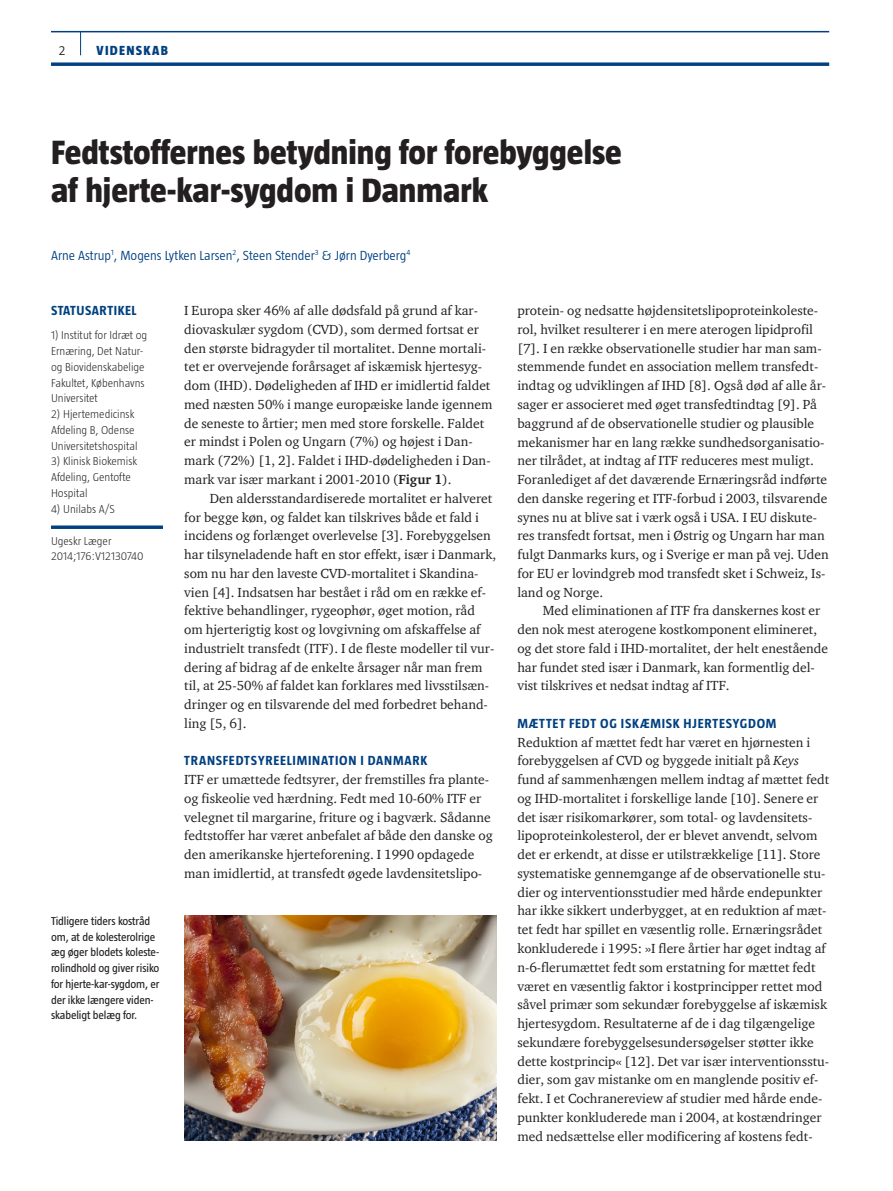
<style>
.page{position:relative;width:893px;height:1191px;background:#fff}
.page>*{position:absolute;margin:0;border:0;box-sizing:border-box;transform-origin:0 0}
.t1{font:800 34.5px/38.2px "Taz";color:#231f20}
.t2{font:13.5px/18.8px "ITC Charter Com";color:#231f20}
.t3{font:700 13.5px "Taz";letter-spacing:.055em;color:#014081}
.t4{font:300 13.5px "Taz";color:#014081}
.t5{font:800 13.5px "Taz";letter-spacing:.095em;color:#014081}
.t6{font:300 13.5px "Taz";color:#231f20}
.t7{font:300 11.7px/15.8px "Taz";color:#231f20}
.t8{font:11.7px/15.8px "Taz";letter-spacing:-.01em;color:#231f20}
.s1{font-weight:700}
.s2{font-style:italic}
</style>
<div class="page">
<hr style="left:51px;top:31px;width:778px;height:1px;background:#014081">
<svg style="left:51px;top:62px;width:778px;height:4px;background:#235991"></svg>
<svg style="left:80px;top:32px;width:1px;height:23px"></svg>
<svg style="left:51px;top:525px;width:112px;height:4px"></svg>
<img style="left:184px;top:915px;width:312px;height:225px">
<p class="t6" style="left:59px;top:43px;width:8px">2</p>
<p class="t5" style="left:97px;top:43px;width:73px">VIDENSKAB</p>
<h1 class="t1" style="left:51px;top:133px;width:572px">Fedtstoffernes betydning for forebyggelse af hjerte-kar-sygdom i Danmark</h1>
<p class="t4" style="left:51px;top:248px;width:361px">Arne Astrup<sup>1</sup>, Mogens Lytken Larsen<sup>2</sup>, Steen Stender<sup>3</sup> &amp; Jørn Dyerberg<sup>4</sup></p>
<p class="t3" style="left:51px;top:303px;width:87px">STATUSARTIKEL</p>
<p class="t7" style="left:51px;top:327px;width:98px">1) Institut for Idræt og<br>Ernæring, Det Natur&shy;og Biovidenskabelige<br>Fakultet, Københavns<br>Universitet</p>
<p class="t7" style="left:51px;top:406px;width:88px">2) Hjertemedicinsk<br>Afdeling B, Odense<br>Universitetshospital</p>
<p class="t7" style="left:51px;top:453px;width:88px">3) Klinisk Biokemisk<br>Afdeling, Gentofte<br>Hospital</p>
<p class="t7" style="left:51px;top:501px;width:65px">4) Unilabs A/S</p>
<p class="t7" style="left:51px;top:533px;width:94px">Ugeskr Læger<br>2014;176:V12130740</p>
<p class="t8" style="left:51px;top:912px;width:110px">Tidligere tiders kostråd om, at de kolesterolrige æg øger blodets koleste&shy;rolindhold og giver risiko for hjerte-kar-sygdom, er der ikke længere viden&shy;skabeligt belæg for.</p>
<p class="t2" style="left:184px;top:301px;width:310px">I Europa sker 46% af alle dødsfald på grund af kar&shy;diovaskulær sygdom (CVD), som dermed fortsat er den største bidragyder til mortalitet. Denne mortali&shy;tet er overvejende forårsaget af iskæmisk hjertesyg&shy;dom (IHD). Dødeligheden af IHD er imidlertid faldet med næsten 50% i mange europæiske lande igennem de seneste to årtier; men med store forskelle. Faldet er mindst i Polen og Ungarn (7%) og højest i Dan&shy;mark (72%) [1, 2]. Faldet i IHD-dødeligheden i Dan&shy;mark var især markant i 2001-2010 (<span class="s1">Figur 1</span>).</p>
<p class="t2" style="left:184px;top:488px;width:313px;text-indent:26px">Den aldersstandardiserede mortalitet er halveret for begge køn, og faldet kan tilskrives både et fald i incidens og forlænget overlevelse [3]. Forebyggelsen har tilsyneladende haft en stor effekt, især i Danmark, som nu har den laveste CVD-mortalitet i Skandina&shy;vien [4]. Indsatsen har bestået i råd om en række ef&shy;fektive behandlinger, rygeophør, øget motion, råd om hjerterigtig kost og lovgivning om afskaffelse af industrielt transfedt (ITF). I de fleste modeller til vur&shy;dering af bidrag af de enkelte årsager når man frem til, at 25-50% af faldet kan forklares med livsstilsæn&shy;dringer og en tilsvarende del med forbedret behand&shy;ling [5, 6].</p>
<p class="t3" style="left:184px;top:753px;width:245px">TRANSFEDTSYREELIMINATION I DANMARK</p>
<p class="t2" style="left:184px;top:770px;width:310px">ITF er umættede fedtsyrer, der fremstilles fra plante&shy;og fiskeolie ved hærdning. Fedt med 10-60% ITF er velegnet til margarine, friture og i bagværk. Sådanne fedtstoffer har været anbefalet af både den danske og den amerikanske hjerteforening. I 1990 opdagede man imidlertid, at transfedt øgede lavdensitetslipo-</p>
<p class="t2" style="left:517px;top:301px;width:313px">protein- og nedsatte højdensitetslipoproteinkoleste&shy;rol, hvilket resulterer i en mere aterogen lipidprofil [7]. I en række observationelle studier har man sam&shy;stemmende fundet en association mellem transfedt&shy;indtag og udviklingen af IHD [8]. Også død af alle år&shy;sager er associeret med øget transfedtindtag [9]. På baggrund af de observationelle studier og plausible mekanismer har en lang række sundhedsorganisatio&shy;ner tilrådet, at indtag af ITF reduceres mest muligt.<br>Foranlediget af det daværende Ernæringsråd indførte den danske regering et ITF-forbud i 2003, tilsvarende synes nu at blive sat i værk også i USA. I EU diskute&shy;res transfedt fortsat, men i Østrig og Ungarn har man fulgt Danmarks kurs, og i Sverige er man på vej. Uden for EU er lovindgreb mod transfedt sket i Schweiz, Is&shy;land og Norge.</p>
<p class="t2" style="left:517px;top:601px;width:312px;text-indent:26px">Med eliminationen af ITF fra danskernes kost er den nok mest aterogene kostkomponent elimineret, og det store fald i IHD-mortalitet, der helt enestående har fundet sted især i Danmark, kan formentlig del&shy;vist tilskrives et nedsat indtag af ITF.</p>
<p class="t3" style="left:517px;top:715px;width:261px">MÆTTET FEDT OG ISKÆMISK HJERTESYGDOM</p>
<p class="t2" style="left:517px;top:732px;width:313px">Reduktion af mættet fedt har været en hjørnesten i forebyggelsen af CVD og byggede initialt på <span class="s2">Keys </span>fund af sammenhængen mellem indtag af mættet fedt og IHD-mortalitet i forskellige lande [10]. Senere er det især risikomarkører, som total- og lavdensitets&shy;lipoproteinkolesterol, der er blevet anvendt, selvom det er erkendt, at disse er utilstrækkelige [11]. Store systematiske gennemgange af de observationelle stu&shy;dier og interventionsstudier med hårde endepunkter har ikke sikkert underbygget, at en reduktion af mæt&shy;tet fedt har spillet en væsentlig rolle. Ernæringsrådet konkluderede i 1995: »I flere årtier har øget indtag af n-6-flerumættet fedt som erstatning for mættet fedt været en væsentlig faktor i kostprincipper rettet mod såvel primær som sekundær forebyggelse af iskæmisk hjertesygdom. Resultaterne af de i dag tilgængelige sekundære forebyggelsesundersøgelser støtter ikke dette kostprincip« [12]. Det var især interventionsstu&shy;dier, som gav mistanke om en manglende positiv ef&shy;fekt. I et Cochranereview af studier med hårde ende&shy;punkter konkluderede man i 2004, at kostændringer med nedsættelse eller modificering af kostens fedt-</p>
</div>
